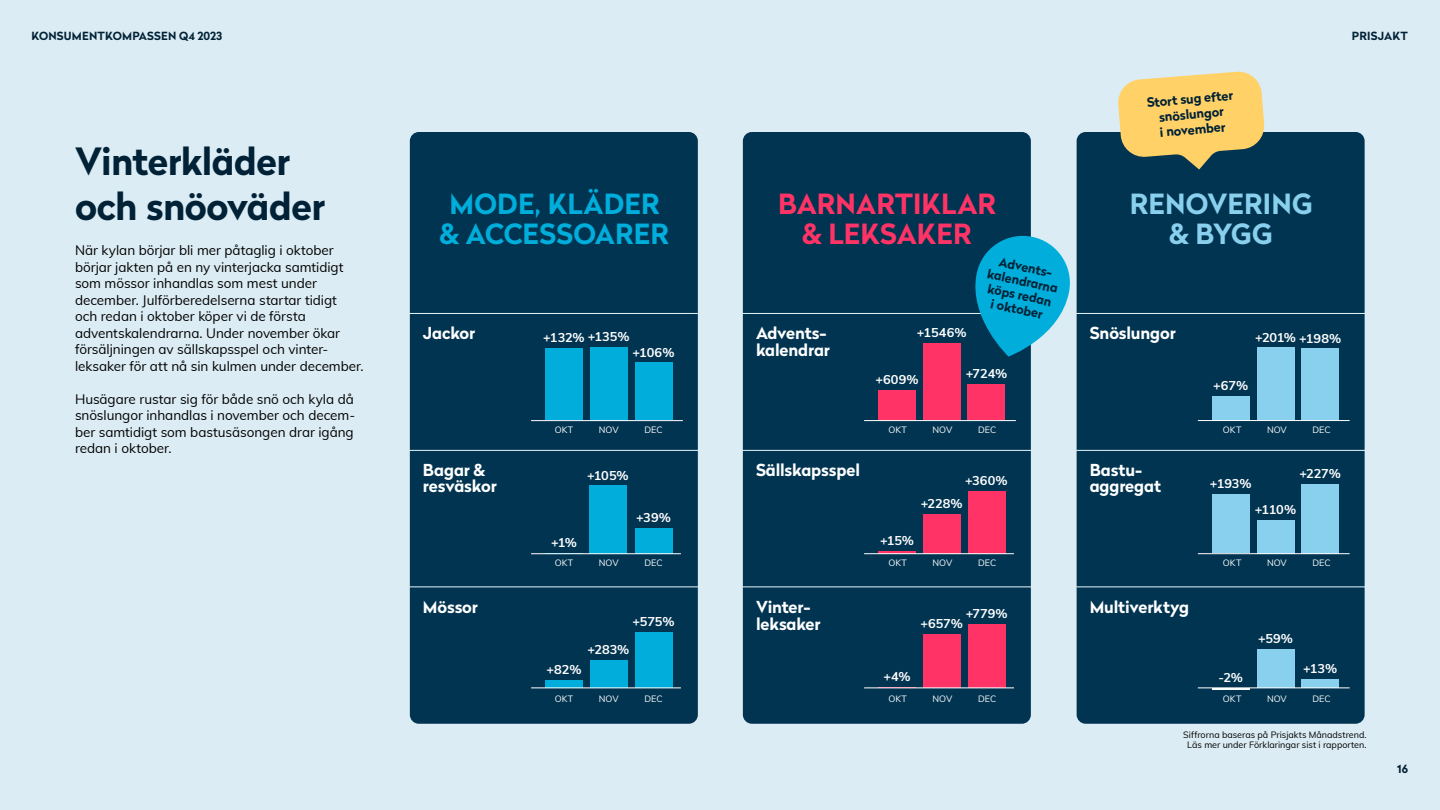
<style>
.page{position:relative;width:1440px;height:810px;background:#dcecf4}
.page>*{position:absolute;margin:0;border:0;box-sizing:border-box;transform-origin:0 0}
.Stora_rubriker{font:700 37.5px/45px "Radikal";letter-spacing:-.015em;color:#012236}
.Mellanrubrik{font:700 27.75px "Radikal";letter-spacing:.01em;color:#00addb}
.Mellanrubrik-2{font:700 27.75px/30px "Radikal";letter-spacing:.005em;color:#f36;text-align:center}
.Mellanrubrik-3{font:700 27.75px "Radikal";letter-spacing:.01em;color:#88d0ed}
.Mellanrubrik-4{font:700 16.5px "Radikal";letter-spacing:-.01em;color:#fff}
.Brödtext{font:13.5px/16.5px "Muli";letter-spacing:-.005em;color:#000}
.Brödtext-2{font:700 12.75px "Muli";color:#fff}
.Stora_rubriker-2{font:700 12.75px/15.3px "Radikal";color:#012236;text-align:center}
.Stora_rubriker-3{font:700 12.67px/14.2px "Radikal";color:#012236;text-align:center}
.t1{font:700 11.25px "Radikal";letter-spacing:.02em;color:#012236}
.Brödtext-3{font:9px "Muli";letter-spacing:.005em;color:#fff}
.Bildtext{font:9px/10.5px "Muli";color:#000;text-align:center}
</style>
<div class="page">
<div style="left:1077px;top:132px;width:288px;height:592px;background:#003451;border-radius:9px"></div>
<hr style="left:1076px;top:450px;width:289px;height:1px;background:#e6f7fb">
<hr style="left:1076px;top:313px;width:289px;height:1px;background:#e6f7fb">
<hr style="left:1076px;top:586px;width:289px;height:1px;background:#e6f7fb">
<div style="left:1212px;top:396px;width:37px;height:24px;background:#88d0ed"></div>
<div style="left:1257px;top:348px;width:37px;height:72px;background:#88d0ed"></div>
<div style="left:1302px;top:349px;width:37px;height:71px;background:#88d0ed"></div>
<hr style="left:1198px;top:420px;width:152px;height:1px;background:#fff">
<hr style="left:1212px;top:688px;width:37px;height:2px;background:#fff">
<div style="left:1302px;top:679px;width:37px;height:9px;background:#88d0ed"></div>
<div style="left:1257px;top:649px;width:37px;height:39px;background:#88d0ed"></div>
<hr style="left:1198px;top:688px;width:152px;height:1px;background:#fff">
<div style="left:1257px;top:520px;width:37px;height:33px;background:#88d0ed"></div>
<div style="left:1302px;top:484px;width:37px;height:69px;background:#88d0ed"></div>
<div style="left:1212px;top:494px;width:37px;height:59px;background:#88d0ed"></div>
<hr style="left:1198px;top:553px;width:152px;height:1px;background:#fff">
<div style="left:743px;top:132px;width:288px;height:592px;background:#003451;border-radius:9px"></div>
<hr style="left:742px;top:450px;width:289px;height:1px;background:#e6f7fb">
<hr style="left:742px;top:313px;width:289px;height:1px;background:#e6f7fb">
<hr style="left:742px;top:586px;width:289px;height:1px;background:#e6f7fb">
<div style="left:923px;top:343px;width:37px;height:77px;background:#f36"></div>
<div style="left:878px;top:390px;width:38px;height:30px;background:#f36"></div>
<div style="left:968px;top:384px;width:37px;height:36px;background:#f36"></div>
<hr style="left:864px;top:420px;width:152px;height:1px;background:#fff">
<div style="left:923px;top:514px;width:37px;height:39px;background:#f36"></div>
<div style="left:968px;top:491px;width:38px;height:62px;background:#f36"></div>
<hr style="left:878px;top:551px;width:38px;height:2px;background:#f36">
<hr style="left:864px;top:553px;width:150px;height:1px;background:#fff">
<div style="left:923px;top:634px;width:37px;height:54px;background:#f36"></div>
<hr style="left:878px;top:687px;width:38px;height:1px;background:#f36">
<div style="left:968px;top:624px;width:38px;height:64px;background:#f36"></div>
<hr style="left:864px;top:688px;width:150px;height:1px;background:#fff">
<div style="left:410px;top:132px;width:288px;height:592px;background:#003451;border-radius:9px"></div>
<hr style="left:409px;top:450px;width:289px;height:1px;background:#e6f7fb">
<hr style="left:409px;top:313px;width:289px;height:1px;background:#e6f7fb">
<hr style="left:409px;top:586px;width:289px;height:1px;background:#e6f7fb">
<div style="left:545px;top:348px;width:38px;height:72px;background:#00addb"></div>
<div style="left:590px;top:347px;width:37px;height:73px;background:#00addb"></div>
<div style="left:635px;top:363px;width:37px;height:57px;background:#00addb"></div>
<hr style="left:531px;top:420px;width:152px;height:1px;background:#fff">
<div style="left:589px;top:485px;width:38px;height:68px;background:#00addb"></div>
<div style="left:635px;top:528px;width:37px;height:25px;background:#00addb"></div>
<hr style="left:531px;top:553px;width:150px;height:1px;background:#fff">
<div style="left:635px;top:632px;width:37px;height:56px;background:#00addb"></div>
<div style="left:590px;top:660px;width:37px;height:28px;background:#00addb"></div>
<div style="left:545px;top:680px;width:38px;height:8px;background:#00addb"></div>
<hr style="left:531px;top:688px;width:150px;height:1px;background:#fff">
<svg style="left:975px;top:232px;width:95px;height:125px"></svg>
<svg style="left:1118px;top:71px;width:147px;height:99px"></svg>
<p class="t1" style="left:31px;top:28px;width:192px">KONSUMENTKOMPASSEN Q4 2023</p>
<p class="t1" style="left:1352px;top:28px;width:58px">PRISJAKT</p>
<p class="Stora_rubriker" style="left:75px;top:138px;width:252px">Vinterkläder och snöoväder</p>
<p class="Brödtext" style="left:75px;top:242px;width:290px">När kylan börjar bli mer påtaglig i oktober börjar jakten på en ny vinterjacka samtidigt som mössor inhandlas som mest under december. Julförberedelserna startar tidigt<br>och redan i oktober köper vi de första adventskalendrarna. Under november ökar försäljningen av sällskapsspel och vinter&shy;leksaker för att nå sin kulmen under december.</p>
<p class="Brödtext" style="left:75px;top:390px;width:282px;text-align:justify">Husägare rustar sig för både snö och kyla då snöslungor inhandlas i november och decem&shy;ber samtidigt som bastusäsongen drar igång redan i oktober.</p>
<p class="Stora_rubriker-2" style="left:1146px;top:95px;width:88px;rotate:-5deg">Stort sug efter snöslungor<br>i november</p>
<p class="Mellanrubrik" style="left:449px;top:184px;width:212px">MODE, KLÄDER</p>
<p class="Mellanrubrik" style="left:439px;top:214px;width:231px">&amp; ACCESSOARER</p>
<p class="Mellanrubrik-2" style="left:778px;top:188px;width:219px">BARNARTIKLAR &amp; LEKSAKER</p>
<p class="Mellanrubrik-3" style="left:1130px;top:184px;width:185px">RENOVERING</p>
<p class="Mellanrubrik-3" style="left:1169px;top:214px;width:105px">&amp; BYGG</p>
<p class="Stora_rubriker-3" style="left:1001px;top:254px;width:57px;rotate:12deg">Advents-</p>
<p class="Stora_rubriker-3" style="left:989px;top:266px;width:73px;rotate:12deg">kalendrarna köps redan i oktober</p>
<p class="Mellanrubrik-4" style="left:423px;top:321px;width:54px">Jackor</p>
<p class="Brödtext-2" style="left:543px;top:329px;width:43px">+132%</p>
<p class="Brödtext-2" style="left:588px;top:327px;width:43px">+135%</p>
<p class="Brödtext-2" style="left:633px;top:343px;width:43px">+106%</p>
<p class="Mellanrubrik-4" style="left:756px;top:321px;width:72px">Advents-</p>
<p class="Mellanrubrik-4" style="left:756px;top:338px;width:75px">kalendrar</p>
<p class="Brödtext-2" style="left:917px;top:324px;width:51px">+1546%</p>
<p class="Brödtext-2" style="left:875px;top:370px;width:45px">+609%</p>
<p class="Brödtext-2" style="left:966px;top:364px;width:43px">+724%</p>
<p class="Mellanrubrik-4" style="left:1090px;top:321px;width:88px">Snöslungor</p>
<p class="Brödtext-2" style="left:1255px;top:328px;width:42px">+201%</p>
<p class="Brödtext-2" style="left:1299px;top:329px;width:44px">+198%</p>
<p class="Brödtext-2" style="left:1213px;top:376px;width:37px">+67%</p>
<p class="Mellanrubrik-4" style="left:423px;top:458px;width:64px">Bagar &amp;</p>
<p class="Mellanrubrik-4" style="left:423px;top:474px;width:75px">resväskor</p>
<p class="Mellanrubrik-4" style="left:423px;top:595px;width:56px">Mössor</p>
<p class="Brödtext-3" style="left:555px;top:423px;width:20px">OKT</p>
<p class="Brödtext-3" style="left:599px;top:423px;width:21px">NOV</p>
<p class="Brödtext-3" style="left:644px;top:423px;width:20px">DEC</p>
<p class="Brödtext-3" style="left:888px;top:423px;width:20px">OKT</p>
<p class="Brödtext-3" style="left:932px;top:423px;width:21px">NOV</p>
<p class="Brödtext-3" style="left:978px;top:423px;width:20px">DEC</p>
<p class="Brödtext-3" style="left:1223px;top:423px;width:20px">OKT</p>
<p class="Brödtext-3" style="left:1267px;top:423px;width:21px">NOV</p>
<p class="Brödtext-3" style="left:1313px;top:423px;width:20px">DEC</p>
<p class="Brödtext-2" style="left:587px;top:466px;width:43px">+105%</p>
<p class="Brödtext-2" style="left:551px;top:533px;width:27px">+1%</p>
<p class="Brödtext-2" style="left:636px;top:508px;width:36px">+39%</p>
<p class="Mellanrubrik-4" style="left:756px;top:458px;width:106px">Sällskapsspel</p>
<p class="Brödtext-2" style="left:965px;top:471px;width:44px">+360%</p>
<p class="Brödtext-2" style="left:921px;top:494px;width:44px">+228%</p>
<p class="Brödtext-2" style="left:880px;top:531px;width:36px">+15%</p>
<p class="Mellanrubrik-4" style="left:1090px;top:458px;width:54px">Bastu-</p>
<p class="Mellanrubrik-4" style="left:1090px;top:474px;width:73px">aggregat</p>
<p class="Brödtext-2" style="left:1210px;top:475px;width:43px">+193%</p>
<p class="Brödtext-2" style="left:1299px;top:464px;width:43px">+227%</p>
<p class="Brödtext-2" style="left:1255px;top:500px;width:43px">+110%</p>
<p class="Brödtext-3" style="left:555px;top:556px;width:20px">OKT</p>
<p class="Brödtext-3" style="left:599px;top:556px;width:21px">NOV</p>
<p class="Brödtext-3" style="left:644px;top:556px;width:20px">DEC</p>
<p class="Brödtext-3" style="left:888px;top:556px;width:20px">OKT</p>
<p class="Brödtext-3" style="left:932px;top:556px;width:21px">NOV</p>
<p class="Brödtext-3" style="left:978px;top:556px;width:20px">DEC</p>
<p class="Brödtext-3" style="left:1223px;top:556px;width:20px">OKT</p>
<p class="Brödtext-3" style="left:1267px;top:556px;width:21px">NOV</p>
<p class="Brödtext-3" style="left:1313px;top:556px;width:20px">DEC</p>
<p class="Brödtext-2" style="left:632px;top:612px;width:44px">+575%</p>
<p class="Brödtext-2" style="left:587px;top:640px;width:44px">+283%</p>
<p class="Brödtext-2" style="left:546px;top:660px;width:37px">+82%</p>
<p class="Mellanrubrik-4" style="left:756px;top:595px;width:56px">Vinter-</p>
<p class="Mellanrubrik-4" style="left:756px;top:612px;width:66px">leksaker</p>
<p class="Brödtext-2" style="left:966px;top:604px;width:43px">+779%</p>
<p class="Brödtext-2" style="left:920px;top:614px;width:44px">+657%</p>
<p class="Brödtext-2" style="left:883px;top:667px;width:29px">+4%</p>
<p class="Mellanrubrik-4" style="left:1090px;top:595px;width:101px">Multiverktyg</p>
<p class="Brödtext-2" style="left:1219px;top:668px;width:26px">-2%</p>
<p class="Brödtext-2" style="left:1258px;top:629px;width:37px">+59%</p>
<p class="Brödtext-2" style="left:1303px;top:659px;width:36px">+13%</p>
<p class="Brödtext-3" style="left:555px;top:692px;width:20px">OKT</p>
<p class="Brödtext-3" style="left:599px;top:692px;width:21px">NOV</p>
<p class="Brödtext-3" style="left:644px;top:692px;width:20px">DEC</p>
<p class="Brödtext-3" style="left:888px;top:692px;width:20px">OKT</p>
<p class="Brödtext-3" style="left:932px;top:692px;width:21px">NOV</p>
<p class="Brödtext-3" style="left:978px;top:692px;width:20px">DEC</p>
<p class="Brödtext-3" style="left:1223px;top:692px;width:20px">OKT</p>
<p class="Brödtext-3" style="left:1267px;top:692px;width:21px">NOV</p>
<p class="Brödtext-3" style="left:1313px;top:692px;width:20px">DEC</p>
<p class="Bildtext" style="left:1183px;top:729px;width:185px">Siffrorna baseras på Prisjakts Månadstrend.<br>Läs mer under Förklaringar sist i rapporten.</p>
<p class="t1" style="left:1397px;top:761px;width:12px">16</p>
</div>
